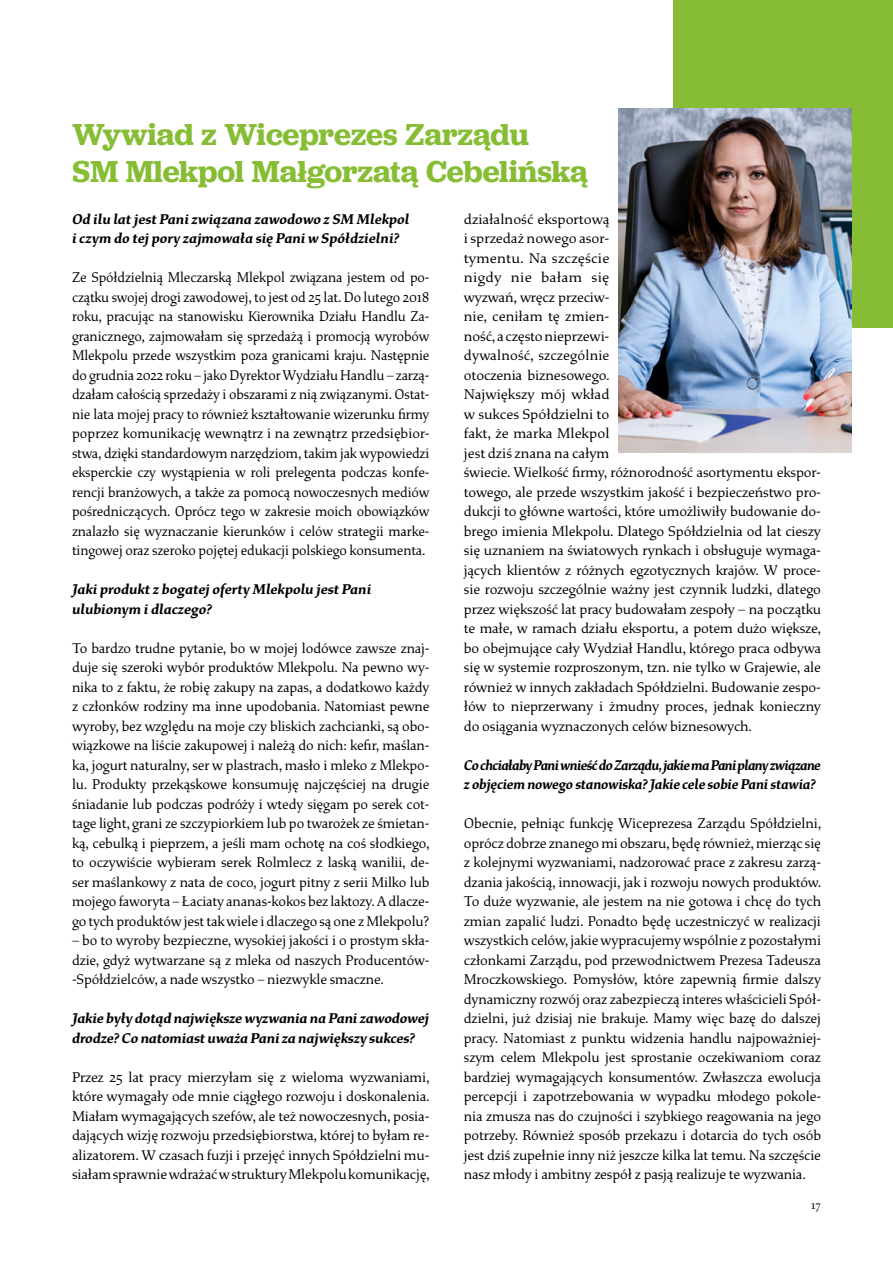
<style>
.page{position:relative;width:893px;height:1263px;background:#fff}
.page>*{position:absolute;margin:0;border:0;box-sizing:border-box;transform-origin:0 0}
.t1{font:600 31.5px/37.5px "Jubilat";letter-spacing:-.005em;color:#86bd34}
.t2{font:15px/19.5px "Study";letter-spacing:-.01em;color:#000;text-align:justify}
.t3{font:15px/19.5px "Study";letter-spacing:-.01em;color:#000;text-align:justify;scale:.96 1}
.t4{font:15px/19.5px "Study";letter-spacing:-.01em;color:#000;text-align:justify;scale:.94 1}
.t5{font:italic 700 15px/19.5px "Study";letter-spacing:-.01em;color:#000}
.t6{font:italic 700 15px/19.5px "Study";letter-spacing:-.045em;color:#000;scale:.93 1}
.t7{font:12px "Study";color:#000}
</style>
<div class="page">
<div style="left:674px;top:0;width:219px;height:327px;background:#86bd34"></div>
<img style="left:618px;top:108px;width:233px;height:345px">
<h1 class="t1" style="left:72px;top:115px;width:517px">Wywiad z Wiceprezes Zarządu<br>SM Mlekpol Małgorzatą Cebelińską</h1>
<p class="t5" style="left:72px;top:209px;width:339px">Od ilu lat jest Pani związana zawodowo z SM Mlekpol i czym do tej pory zajmowała się Pani w Spółdzielni?</p>
<p class="t4" style="left:72px;top:268px;width:382px">Ze Spółdzielnią Mleczarską Mlekpol związana jestem od po&shy;czątku swojej drogi zawodowej, to jest od 25 lat. Do lutego 2018 roku, pracując na stanowisku Kierownika Działu Handlu Za&shy;granicznego, zajmowałam się sprzedażą i promocją wyrobów Mlekpolu przede wszystkim poza granicami kraju. Następnie do grudnia 2022 roku – jako Dyrektor Wydziału Handlu – zarzą&shy;dzałam całością sprzedaży i obszarami z nią związanymi. Ostat&shy;nie lata mojej pracy to również kształtowanie wizerunku firmy poprzez komunikację wewnątrz i na zewnątrz przedsiębior&shy;stwa, dzięki standardowym narzędziom, takim jak wypowiedzi eksperckie czy wystąpienia w roli prelegenta podczas konfe&shy;rencji branżowych, a także za pomocą nowoczesnych mediów pośredniczących. Oprócz tego w zakresie moich obowiązków znalazło się wyznaczanie kierunków i celów strategii marke&shy;tingowej oraz szeroko pojętej edukacji polskiego konsumenta.</p>
<p class="t5" style="left:72px;top:580px;width:301px">Jaki produkt z bogatej oferty Mlekpolu jest Pani ulubionym i dlaczego?</p>
<p class="t3" style="left:72px;top:638px;width:374px">To bardzo trudne pytanie, bo w mojej lodówce zawsze znaj&shy;duje się szeroki wybór produktów Mlekpolu. Na pewno wy&shy;nika to z faktu, że robię zakupy na zapas, a dodatkowo każdy z członków rodziny ma inne upodobania. Natomiast pewne wyroby, bez względu na moje czy bliskich zachcianki, są obo&shy;wiązkowe na liście zakupowej i należą do nich: kefir, maślan&shy;ka, jogurt naturalny, ser w plastrach, masło i mleko z Mlekpo&shy;lu. Produkty przekąskowe konsumuję najczęściej na drugie śniadanie lub podczas podróży i wtedy sięgam po serek cot&shy;tage light, grani ze szczypiorkiem lub po twarożek ze śmietan&shy;ką, cebulką i pieprzem, a jeśli mam ochotę na coś słodkiego, to oczywiście wybieram serek Rolmlecz z laską wanilii, de&shy;ser maślankowy z nata de coco, jogurt pitny z serii Milko lub mojego faworyta – Łaciaty ananas-kokos bez laktozy. A dlacze&shy;go tych produktów jest tak wiele i dlaczego są one z Mlekpolu?</p>
<p class="t3" style="left:72px;top:931px;width:374px">– bo to wyroby bezpieczne, wysokiej jakości i o prostym skła&shy;dzie, gdyż wytwarzane są z mleka od naszych Producentów--Spółdzielców, a nade wszystko – niezwykle smaczne.</p>
<p class="t5" style="left:72px;top:1009px;width:358px">Jakie były dotąd największe wyzwania na Pani zawodowej drodze? Co natomiast uważa Pani za największy sukces?</p>
<p class="t2" style="left:72px;top:1067px;width:359px">Przez 25 lat pracy mierzyłam się z wieloma wyzwaniami, które wymagały ode mnie ciągłego rozwoju i doskonalenia.<br>Miałam wymagających szefów, ale też nowoczesnych, posia&shy;dających wizję rozwoju przedsiębiorstwa, której to byłam re&shy;alizatorem. W czasach fuzji i przejęć innych Spółdzielni mu&shy;siałam sprawnie wdrażać w struktury Mlekpolu komunikację,</p>
<p class="t2" style="left:464px;top:209px;width:359px;text-align:left">działalność eksportową<br>i sprzedaż nowego asor-<br>tymentu. Na szczęście<br>nigdy nie bałam się<br>wyzwań, wręcz przeciw-<br>nie, ceniłam tę zmien-<br>ność, a często nieprzewi-<br>dywalność, szczególnie<br>otoczenia biznesowego.<br>Największy mój wkład<br>w sukces Spółdzielni to<br>fakt, że marka Mlekpol<br>jest dziś znana na całym<br>świecie. Wielkość firmy, różnorodność asortymentu ekspor&shy;towego, ale przede wszystkim jakość i bezpieczeństwo pro&shy;dukcji to główne wartości, które umożliwiły budowanie do&shy;brego imienia Mlekpolu. Dlatego Spółdzielnia od lat cieszy się uznaniem na światowych rynkach i obsługuje wymaga&shy;jących klientów z różnych egzotycznych krajów. W proce&shy;sie rozwoju szczególnie ważny jest czynnik ludzki, dlatego przez większość lat pracy budowałam zespoły – na początku te małe, w ramach działu eksportu, a potem dużo większe, bo obejmujące cały Wydział Handlu, którego praca odbywa się w systemie rozproszonym, tzn. nie tylko w Grajewie, ale również w innych zakładach Spółdzielni. Budowanie zespo&shy;łów to nieprzerwany i żmudny proces, jednak konieczny do osiągania wyznaczonych celów biznesowych.</p>
<p class="t6" style="left:464px;top:755px;width:385px">Co chciałaby Pani wnieść do Zarządu, jakie ma Pani plany związane z objęciem nowego stanowiska? Jakie cele sobie Pani stawia?</p>
<p class="t2" style="left:464px;top:814px;width:359px">Obecnie, pełniąc funkcję Wiceprezesa Zarządu Spółdzielni, oprócz dobrze znanego mi obszaru, będę również, mierząc się z kolejnymi wyzwaniami, nadzorować prace z zakresu zarzą&shy;dzania jakością, innowacji, jak i rozwoju nowych produktów.<br>To duże wyzwanie, ale jestem na nie gotowa i chcę do tych zmian zapalić ludzi. Ponadto będę uczestniczyć w realizacji wszystkich celów, jakie wypracujemy wspólnie z pozostałymi członkami Zarządu, pod przewodnictwem Prezesa Tadeusza Mroczkowskiego. Pomysłów, które zapewnią firmie dalszy dynamiczny rozwój oraz zabezpieczą interes właścicieli Spół&shy;dzielni, już dzisiaj nie brakuje. Mamy więc bazę do dalszej pracy. Natomiast z punktu widzenia handlu najpoważniej&shy;szym celem Mlekpolu jest sprostanie oczekiwaniom coraz bardziej wymagających konsumentów. Zwłaszcza ewolucja percepcji i zapotrzebowania w wypadku młodego pokole&shy;nia zmusza nas do czujności i szybkiego reagowania na jego potrzeby. Również sposób przekazu i dotarcia do tych osób jest dziś zupełnie inny niż jeszcze kilka lat temu. Na szczęście nasz młody i ambitny zespół z pasją realizuje te wyzwania.</p>
<p class="t7" style="left:811px;top:1198px;width:11px">17</p>
</div>
